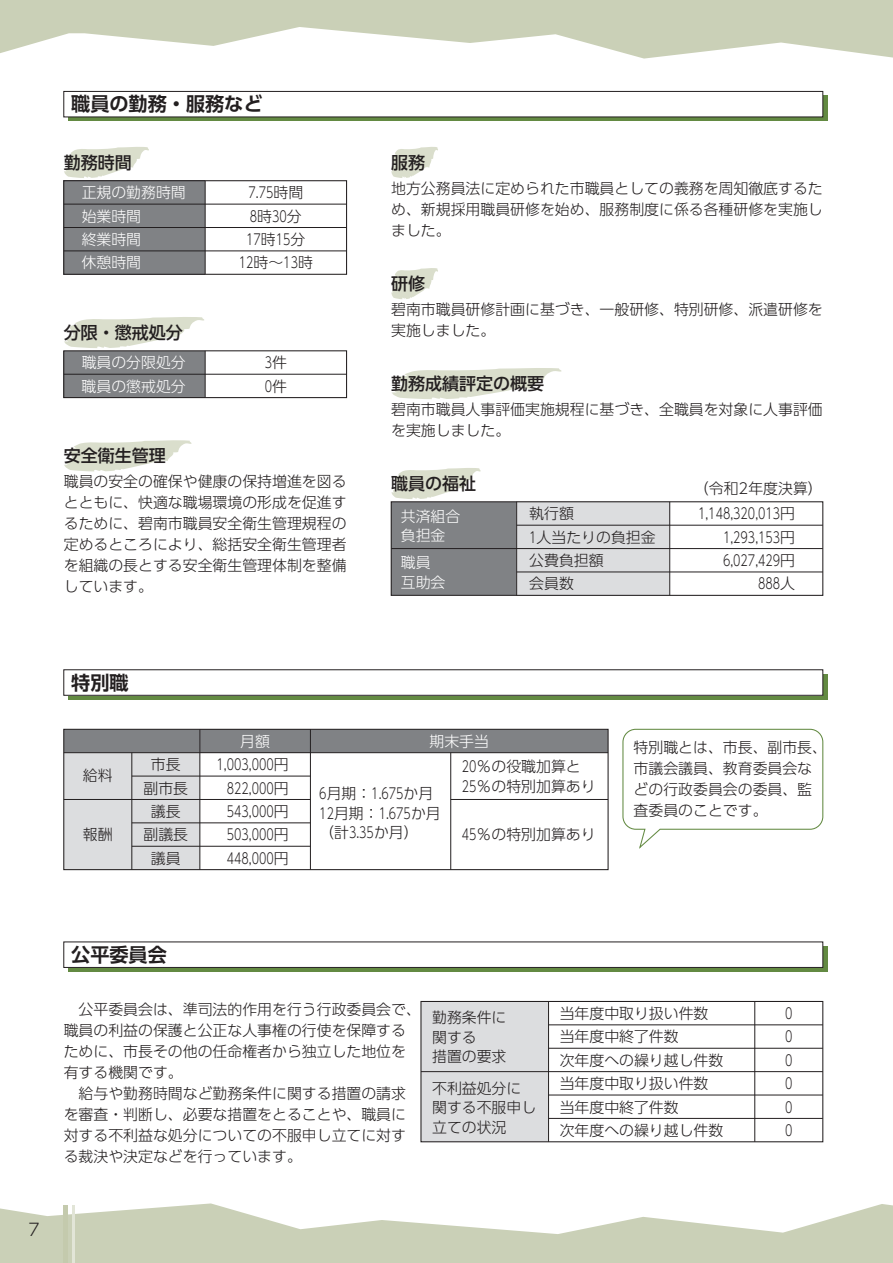
<style>
.page{position:relative;width:893px;height:1263px;background:#fff}
.page>*{position:absolute;margin:0;border:0;box-sizing:border-box;transform-origin:0 0}
.t1{font:700 19.2px "UD Shin Go Pr 6 N De";color:#231f20}
.t2{font:500 16.95px "UD Shin Go Pr 6 N";color:#231f20}
.t3{font:300 16.95px "UD Shin Go Pr 6 N";color:#231f20}
.t4{font:300 14.85px/21px "UD Shin Go Pr 6 N";color:#231f20}
.t5{font:300 14.85px/19.5px "UD Shin Go Pr 6 N";color:#231f20;scale:.75 1}
.t6{font:300 14.85px/19.5px "UD Shin Go Pr 6 N";color:#fff}
</style>
<div class="page">
<svg style="left:0;top:0;width:893px;height:59px;fill:#cad0b7"></svg>
<svg style="left:0;top:1203px;width:893px;height:60px;fill:#cad0b7"></svg>
<div style="left:422px;top:1003px;width:126px;height:137px;background:#dcdddf"></div>
<div style="left:200px;top:729px;width:110px;height:24px;background:#808285"></div>
<svg style="left:311px;top:731px;width:296px;height:137px"></svg>
<svg style="left:65px;top:731px;width:135px;height:137px;background:#c9cacc"></svg>
<div style="left:132px;top:846px;width:68px;height:24px;background:#dcdddf"></div>
<div style="left:391px;top:502px;width:126px;height:47px;background:#808285"></div>
<div style="left:391px;top:549px;width:126px;height:46px;background:#808285"></div>
<div style="left:517px;top:572px;width:153px;height:23px;background:#dcdddf"></div>
<div style="left:517px;top:549px;width:153px;height:23px;background:#dcdddf"></div>
<div style="left:517px;top:502px;width:153px;height:23px;background:#dcdddf"></div>
<div style="left:517px;top:525px;width:153px;height:24px;background:#dcdddf"></div>
<div style="left:64px;top:374px;width:141px;height:24px;background:#808285"></div>
<div style="left:64px;top:351px;width:141px;height:23px;background:#808285"></div>
<div style="left:64px;top:251px;width:141px;height:23px;background:#808285"></div>
<div style="left:64px;top:227px;width:141px;height:24px;background:#808285"></div>
<div style="left:64px;top:204px;width:141px;height:23px;background:#808285"></div>
<div style="left:64px;top:181px;width:141px;height:23px;background:#808285"></div>
<div style="left:68px;top:96px;width:759px;height:25px;background:linear-gradient(to right,#638a42,#638a42)"></div>
<div style="left:420px;top:1001px;width:403px;height:141px;border:1px solid #231f20"></div>
<hr style="left:549px;top:1024px;width:274px;height:1px;background:#231f20">
<hr style="left:549px;top:1048px;width:274px;height:1px;background:#231f20">
<hr style="left:421px;top:1071px;width:402px;height:1px;background:#231f20">
<hr style="left:549px;top:1095px;width:274px;height:1px;background:#231f20">
<hr style="left:549px;top:1118px;width:274px;height:1px;background:#231f20">
<div style="left:63px;top:729px;width:546px;height:141px;border:1px solid #231f20"></div>
<hr style="left:64px;top:752px;width:544px;height:1px;background:#231f20">
<hr style="left:132px;top:776px;width:178px;height:1px;background:#231f20">
<hr style="left:64px;top:799px;width:246px;height:1px;background:#231f20">
<hr style="left:451px;top:799px;width:157px;height:1px;background:#231f20">
<hr style="left:132px;top:823px;width:178px;height:1px;background:#231f20">
<hr style="left:132px;top:846px;width:178px;height:1px;background:#231f20">
<hr style="left:132px;top:753px;width:1px;height:117px;background:#231f20">
<hr style="left:200px;top:729px;width:1px;height:141px;background:#231f20">
<hr style="left:310px;top:729px;width:1px;height:141px;background:#231f20">
<hr style="left:450px;top:753px;width:1px;height:117px;background:#231f20">
<hr style="left:548px;top:1001px;width:1px;height:141px;background:#231f20">
<hr style="left:754px;top:1001px;width:1px;height:141px;background:#231f20">
<div style="left:64px;top:91px;width:759px;height:26px;background:#fff"></div>
<div style="left:64px;top:91px;width:759px;height:26px;border:1px solid #231f20"></div>
<div style="left:68px;top:946px;width:759px;height:26px;background:#638a42"></div>
<div style="left:64px;top:942px;width:759px;height:25px;background:#fff"></div>
<div style="left:64px;top:942px;width:759px;height:26px;border:1px solid #231f20"></div>
<div style="left:68px;top:674px;width:759px;height:25px;background:linear-gradient(to right,#638a42,#638a42)"></div>
<div style="left:64px;top:670px;width:759px;height:25px;background:#fff"></div>
<div style="left:63px;top:180px;width:284px;height:95px;border:1px solid #231f20"></div>
<hr style="left:64px;top:204px;width:283px;height:1px;background:#231f20">
<hr style="left:64px;top:227px;width:283px;height:1px;background:#231f20">
<hr style="left:64px;top:251px;width:283px;height:1px;background:#231f20">
<hr style="left:205px;top:181px;width:1px;height:93px;background:#231f20">
<div style="left:391px;top:501px;width:432px;height:95px;border:1px solid #231f20"></div>
<hr style="left:517px;top:525px;width:306px;height:1px;background:#231f20">
<hr style="left:391px;top:548px;width:432px;height:1px;background:#231f20">
<hr style="left:517px;top:572px;width:306px;height:1px;background:#231f20">
<hr style="left:669px;top:502px;width:1px;height:93px;background:#231f20">
<hr style="left:516px;top:502px;width:1px;height:93px;background:#231f20">
<svg style="left:64px;top:147px;width:85px;height:31px"></svg>
<div style="left:63px;top:350px;width:284px;height:48px;border:1px solid #231f20"></div>
<hr style="left:64px;top:374px;width:283px;height:1px;background:#231f20">
<hr style="left:205px;top:351px;width:1px;height:47px;background:#231f20">
<svg style="left:64px;top:317px;width:140px;height:31px"></svg>
<svg style="left:391px;top:147px;width:47px;height:31px"></svg>
<svg style="left:64px;top:440px;width:128px;height:31px"></svg>
<svg style="left:391px;top:268px;width:47px;height:31px"></svg>
<svg style="left:391px;top:368px;width:171px;height:31px"></svg>
<svg style="left:391px;top:468px;width:90px;height:31px"></svg>
<svg style="left:622px;top:728px;width:202px;height:121px"></svg>
<hr style="left:64px;top:1205px;width:4px;height:58px;background:#c4caad">
<hr style="left:72px;top:1205px;width:2px;height:58px;background:#e2e5d7">
<p class="t1" style="left:71px;top:88px;width:193px">職員の勤務・服務など</p>
<p class="t2" style="left:64px;top:149px;width:70px">勤務時間</p>
<p class="t6" style="left:82px;top:182px;width:106px">正規の勤務時間</p>
<p class="t6" style="left:82px;top:206px;width:61px">始業時間</p>
<p class="t6" style="left:82px;top:229px;width:61px">終業時間</p>
<p class="t6" style="left:82px;top:252px;width:61px">休憩時間</p>
<p class="t2" style="left:64px;top:319px;width:121px">分限・懲戒処分</p>
<p class="t6" style="left:82px;top:352px;width:106px">職員の分限処分</p>
<p class="t6" style="left:82px;top:376px;width:106px">職員の懲戒処分</p>
<p class="t2" style="left:64px;top:442px;width:104px">安全衛生管理</p>
<p class="t5" style="left:248px;top:182px;width:74px">7.75時間</p>
<p class="t4" style="left:250px;top:205px;width:53px">時8 30分</p>
<p class="t5" style="left:246px;top:229px;width:80px">17時15分</p>
<p class="t5" style="left:239px;top:252px;width:100px">12時～13時</p>
<p class="t4" style="left:265px;top:352px;width:24px">件3</p>
<p class="t4" style="left:265px;top:375px;width:24px">件0</p>
<p class="t4" style="left:64px;top:471px;width:284px;text-align:justify">職員の安全の確保や健康の保持増進を図るとともに、快適な職場環境の形成を促進するために、碧南市職員安全衛生管理規程の定めるところにより、総括安全衛生管理者を組織の長とする安全衛生管理体制を整備しています。</p>
<p class="t2" style="left:391px;top:149px;width:36px">服務</p>
<p class="t4" style="left:391px;top:177px;width:433px;text-align:justify">地方公務員法に定められた市職員としての義務を周知徹底するため、新規採用職員研修を始め、服務制度に係る各種研修を実施しました。</p>
<p class="t2" style="left:391px;top:270px;width:36px">研修</p>
<p class="t4" style="left:391px;top:298px;width:433px">碧南市職員研修計画に基づき、一般研修、特別研修、派遣研修を実施しました。</p>
<p class="t2" style="left:391px;top:370px;width:155px">勤務成績評定の概要</p>
<p class="t4" style="left:391px;top:398px;width:433px">碧南市職員人事評価実施規程に基づき、全職員を対象に人事評価を実施しました。</p>
<p class="t2" style="left:391px;top:470px;width:87px">職員の福祉</p>
<p class="t6" style="left:401px;top:506px;width:61px">共済組合負担金</p>
<p class="t6" style="left:401px;top:552px;width:46px">職員互助会</p>
<p class="t4" style="left:694px;top:477px;width:130px">（令和2年度決算(</p>
<p class="t4" style="left:529px;top:503px;width:46px">執行額</p>
<p class="t5" style="left:698px;top:503px;width:131px">1,148,320,013円</p>
<p class="t5" style="left:529px;top:527px;width:170px">1人当たりの負担金</p>
<p class="t5" style="left:723px;top:527px;width:98px">1,293,153円</p>
<p class="t4" style="left:529px;top:549px;width:76px">公費負担額</p>
<p class="t5" style="left:723px;top:550px;width:98px">6,027,429円</p>
<p class="t4" style="left:529px;top:573px;width:46px">会員数</p>
<p class="t5" style="left:758px;top:573px;width:51px">888人</p>
<p class="t1" style="left:71px;top:667px;width:59px">特別職</p>
<p class="t4" style="left:83px;top:765px;width:31px">給料</p>
<p class="t4" style="left:83px;top:823px;width:31px">報酬</p>
<p class="t4" style="left:151px;top:753px;width:31px">市長</p>
<p class="t4" style="left:144px;top:777px;width:46px">副市長</p>
<p class="t4" style="left:151px;top:800px;width:31px">議長</p>
<p class="t4" style="left:144px;top:824px;width:46px">副議長</p>
<p class="t4" style="left:151px;top:847px;width:31px">議員</p>
<p class="t6" style="left:240px;top:731px;width:31px">月額</p>
<p class="t5" style="left:217px;top:754px;width:98px">1,003,000円</p>
<p class="t5" style="left:227px;top:778px;width:84px">822,000円</p>
<p class="t5" style="left:227px;top:801px;width:84px">543,000円</p>
<p class="t5" style="left:227px;top:824px;width:84px">503,000円</p>
<p class="t5" style="left:227px;top:848px;width:84px">448,000円</p>
<p class="t6" style="left:429px;top:731px;width:61px">期末手当</p>
<p class="t5" style="left:319px;top:783px;width:163px">6月期：1.675か月<br>12月期：1.675か月（計3.35か月(</p>
<p class="t5" style="left:462px;top:756px;width:180px">20％の役職加算と<br>25％の特別加算あり</p>
<p class="t5" style="left:462px;top:824px;width:180px">45％の特別加算あり</p>
<p class="t4" style="left:634px;top:736px;width:195px">特別職とは、市長、副市長、市議会議員、教育委員会などの行政委員会の委員、監査委員のことです。</p>
<p class="t3" style="left:28px;top:1216px;width:13px">7</p>
<p class="t1" style="left:71px;top:939px;width:97px">公平委員会</p>
<p class="t4" style="left:64px;top:998px;width:359px;text-indent:15px">公平委員会は、準司法的作用を行う行政委員会で、職員の利益の保護と公正な人事権の行使を保障するために、市長その他の任命権者から独立した地位を有する機関です。</p>
<p class="t4" style="left:64px;top:1082px;width:344px;text-align:justify;text-indent:15px">給与や勤務時間など勤務条件に関する措置の請求を審査・判断し、必要な措置をとることや、職員に対する不利益な処分についての不服申し立てに対する裁決や決定などを行っています。</p>
<p class="t4" style="left:432px;top:1007px;width:76px;line-height:19.5px">勤務条件に関する<br>措置の要求</p>
<p class="t4" style="left:432px;top:1078px;width:106px;line-height:19.5px">不利益処分に関する不服申し立ての状況</p>
<p class="t4" style="left:560px;top:1002px;width:150px">当年度中取り扱い件数</p>
<p class="t4" style="left:560px;top:1026px;width:121px">当年度中終了件数</p>
<p class="t4" style="left:560px;top:1049px;width:165px">次年度への繰り越し件数</p>
<p class="t4" style="left:560px;top:1072px;width:150px">当年度中取り扱い件数</p>
<p class="t4" style="left:560px;top:1096px;width:121px">当年度中終了件数</p>
<p class="t4" style="left:560px;top:1119px;width:165px">次年度への繰り越し件数</p>
<p class="t5" style="left:785px;top:1001px;width:11px;line-height:23.4px">0<br>0</p>
<p class="t5" style="left:785px;top:1050px;width:11px">0</p>
<p class="t5" style="left:785px;top:1073px;width:11px">0</p>
<p class="t5" style="left:785px;top:1096px;width:11px">0</p>
<p class="t5" style="left:785px;top:1120px;width:11px">0</p>
</div>
